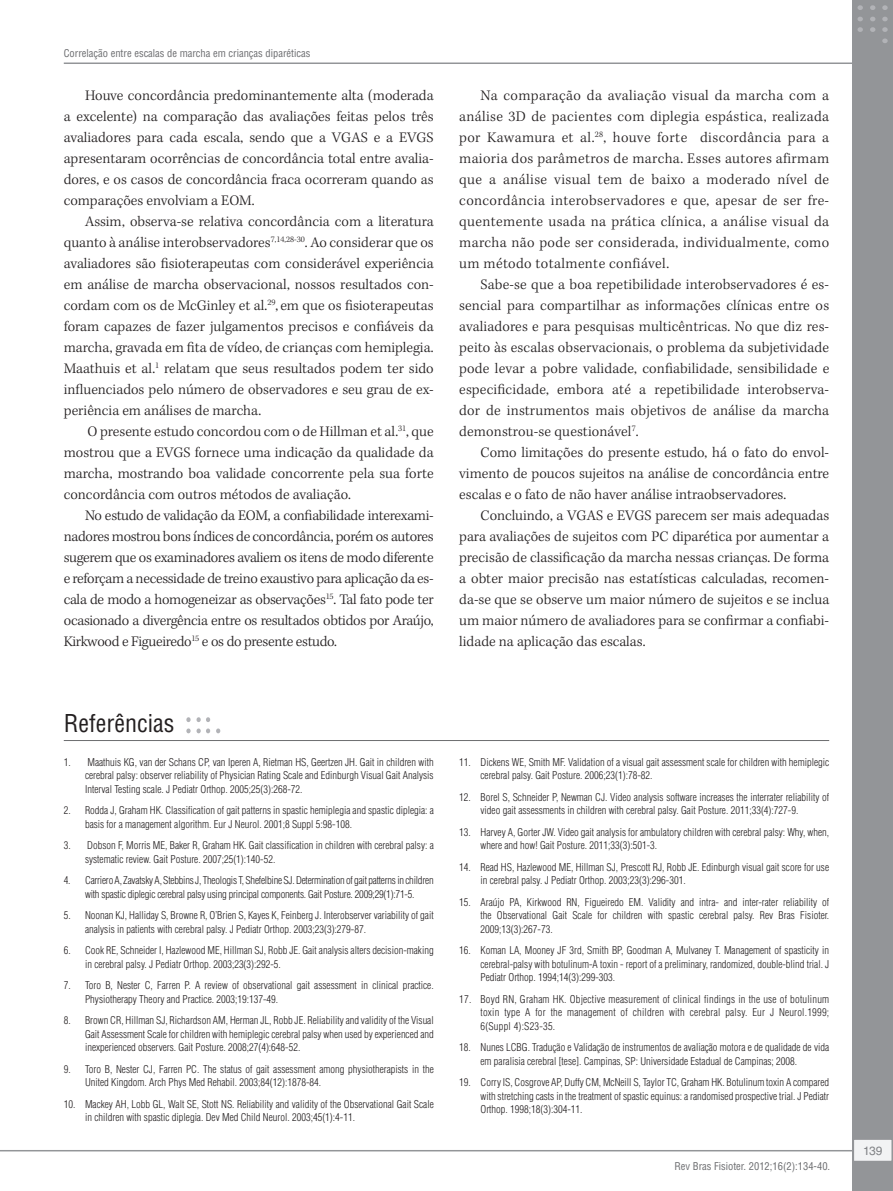
<style>
.page{position:relative;width:893px;height:1191px;background:#fff}
.page>*{position:absolute;margin:0;border:0;box-sizing:border-box;transform-origin:0 0}
.z05_3_referencias-ti{font:condensed 24px "Helvetica LT Std";color:#231f20}
.z05_0_texto_txt{font:300 15px/21px "Kepler Std";color:#231f20;text-align:justify}
.t1{font:12px "Helvetica LT Std";color:#808285}
.z05_4_referencias{font:300 condensed 10.5px/13.5px "Helvetica LT Std";color:#231f20}
.z05_4_referencias-2{font:300 condensed 10.5px/13.5px "Helvetica LT Std";letter-spacing:-.02em;color:#231f20;text-align:center}
.t2{font:condensed 10.5px "Helvetica LT Std";color:#6c6d70}
</style>
<div class="page">
<hr style="left:64px;top:740px;width:765px;height:1px;background:#6c6d70">
<svg style="left:216px;top:728px;width:4px;height:5px"></svg>
<svg style="left:197px;top:728px;width:13px;height:5px"></svg>
<svg style="left:186px;top:728px;width:5px;height:5px"></svg>
<svg style="left:197px;top:717px;width:13px;height:5px"></svg>
<svg style="left:186px;top:717px;width:5px;height:5px"></svg>
<hr style="left:0;top:1150px;width:879px;height:1px;background:#939598">
<hr style="left:64px;top:62px;width:810px;height:2px;background:#939598">
<div style="left:853px;top:0;width:40px;height:1191px;background:#939598"></div>
<div style="left:853px;top:1139px;width:39px;height:22px;background:#f2f3f4"></div>
<div style="left:853px;top:1138px;width:40px;height:24px;border:2px solid #939598"></div>
<svg style="left:857px;top:27px;width:6px;height:5px"></svg>
<svg style="left:857px;top:17px;width:6px;height:4px"></svg>
<svg style="left:857px;top:5px;width:6px;height:5px"></svg>
<svg style="left:870px;top:27px;width:5px;height:5px"></svg>
<svg style="left:870px;top:17px;width:5px;height:4px"></svg>
<svg style="left:870px;top:5px;width:5px;height:5px"></svg>
<svg style="left:882px;top:27px;width:6px;height:5px"></svg>
<svg style="left:882px;top:38px;width:6px;height:5px"></svg>
<svg style="left:882px;top:17px;width:6px;height:4px"></svg>
<svg style="left:882px;top:5px;width:6px;height:5px"></svg>
<p class="t2" style="left:64px;top:46px;width:248px">Correlação entre escalas de marcha em crianças diparéticas</p>
<p class="z05_0_texto_txt" style="left:64px;top:85px;width:371px;text-indent:21px">Houve concordância predominantemente alta (moderada a excelente) na comparação das avaliações feitas pelos três avaliadores para cada escala, sendo que a VGAS e a EVGS apresentaram ocorrências de concordância total entre avalia&shy;dores, e os casos de concordância fraca ocorreram quando as comparações envolviam a EOM.</p>
<p class="z05_0_texto_txt" style="left:64px;top:211px;width:371px;text-indent:21px">Assim, observa-se relativa concordância com a literatura quanto à análise interobservadores<sup>7,14,28-30</sup>. Ao considerar que os avaliadores são fisioterapeutas com considerável experiência em análise de marcha observacional, nossos resultados con&shy;cordam com os de McGinley et al.<sup>29</sup>, em que os fisioterapeutas foram capazes de fazer julgamentos precisos e confiáveis da marcha, gravada em fita de vídeo, de crianças com hemiplegia.<br>Maathuis et al.<sup>1</sup> relatam que seus resultados podem ter sido influenciados pelo número de observadores e seu grau de ex&shy;periência em análises de marcha.</p>
<p class="z05_0_texto_txt" style="left:64px;top:421px;width:371px;text-indent:24px">O presente estudo concordou com o de Hillman et al.<sup>31</sup>, que mostrou que a EVGS fornece uma indicação da qualidade da marcha, mostrando boa validade concorrente pela sua forte concordância com outros métodos de avaliação.</p>
<p class="z05_0_texto_txt" style="left:64px;top:505px;width:371px;text-indent:21px">No estudo de validação da EOM, a confiabilidade interexami&shy;nadores mostrou bons índices de concordância, porém os autores sugerem que os examinadores avaliem os itens de modo diferente e reforçam a necessidade de treino exaustivo para aplicação da es&shy;cala de modo a homogeneizar as observações<sup>15</sup>. Tal fato pode ter ocasionado a divergência entre os resultados obtidos por Araújo, Kirkwood e Figueiredo<sup>15</sup> e os do presente estudo.</p>
<p class="z05_0_texto_txt" style="left:459px;top:85px;width:371px;text-indent:21px">Na comparação da avaliação visual da marcha com a análise 3D de pacientes com diplegia espástica, realizada por Kawamura et al.<sup>28</sup>, houve forte discordância para a maioria dos parâmetros de marcha. Esses autores afirmam que a análise visual tem de baixo a moderado nível de concordância interobservadores e que, apesar de ser fre&shy;quentemente usada na prática clínica, a análise visual da marcha não pode ser considerada, individualmente, como um método totalmente confiável.</p>
<p class="z05_0_texto_txt" style="left:459px;top:274px;width:371px;text-indent:21px">Sabe-se que a boa repetibilidade interobservadores é es&shy;sencial para compartilhar as informações clínicas entre os avaliadores e para pesquisas multicêntricas. No que diz res&shy;peito às escalas observacionais, o problema da subjetividade pode levar a pobre validade, confiabilidade, sensibilidade e especificidade, embora até a repetibilidade interobserva&shy;dor de instrumentos mais objetivos de análise da marcha demonstrou-se questionável<sup>7</sup>.</p>
<p class="z05_0_texto_txt" style="left:459px;top:442px;width:371px;text-indent:21px">Como limitações do presente estudo, há o fato do envol&shy;vimento de poucos sujeitos na análise de concordância entre escalas e o fato de não haver análise intraobservadores.</p>
<p class="z05_0_texto_txt" style="left:459px;top:505px;width:371px;text-indent:21px">Concluindo, a VGAS e EVGS parecem ser mais adequadas para avaliações de sujeitos com PC diparética por aumentar a precisão de classificação da marcha nessas crianças. De forma a obter maior precisão nas estatísticas calculadas, recomen&shy;da-se que se observe um maior número de sujeitos e se inclua um maior número de avaliadores para se confirmar a confiabi&shy;lidade na aplicação das escalas.</p>
<p class="z05_3_referencias-ti" style="left:64px;top:708px;width:112px">Referências</p>
<p class="z05_4_referencias" style="left:85px;top:755px;width:350px;text-align:justify;text-indent:-21px">1. Maathuis KG, van der Schans CP, van Iperen A, Rietman HS, Geertzen JH. Gait in children with cerebral palsy: observer reliability of Physician Rating Scale and Edinburgh Visual Gait Analysis Interval Testing scale. J Pediatr Orthop. 2005;25(3):268-72.</p>
<p class="z05_4_referencias" style="left:85px;top:803px;width:350px;text-indent:-21px">2. Rodda J, Graham HK. Classification of gait patterns in spastic hemiplegia and spastic diplegia: a basis for a management algorithm. Eur J Neurol. 2001;8 Suppl 5:98-108.</p>
<p class="z05_4_referencias" style="left:85px;top:838px;width:350px;text-indent:-21px">3. Dobson F, Morris ME, Baker R, Graham HK. Gait classification in children with cerebral palsy: a systematic review. Gait Posture. 2007;25(1):140-52.</p>
<p class="z05_4_referencias-2" style="left:64px;top:873px;width:371px">4. Carriero A, Zavatsky A, Stebbins J, Theologis T, Shefelbine SJ. Determination of gait patterns in children with spastic diplegic cerebral palsy using principal components. Gait Posture. 2009;29(1):71-5.</p>
<p class="z05_4_referencias" style="left:85px;top:908px;width:350px;text-indent:-21px">5. Noonan KJ, Halliday S, Browne R, O’Brien S, Kayes K, Feinberg J. Interobserver variability of gait analysis in patients with cerebral palsy. J Pediatr Orthop. 2003;23(3):279-87.</p>
<p class="z05_4_referencias" style="left:85px;top:943px;width:350px;text-indent:-21px">6. Cook RE, Schneider I, Hazlewood ME, Hillman SJ, Robb JE. Gait analysis alters decision-making in cerebral palsy. J Pediatr Orthop. 2003;23(3):292-5.</p>
<p class="z05_4_referencias" style="left:85px;top:978px;width:350px;text-indent:-21px">7. Toro B, Nester C, Farren P. A review of observational gait assessment in clinical practice.<br>Physiotherapy Theory and Practice. 2003;19:137-49.</p>
<p class="z05_4_referencias" style="left:85px;top:1013px;width:350px;text-align:justify;text-indent:-21px">8. Brown CR, Hillman SJ, Richardson AM, Herman JL, Robb JE. Reliability and validity of the Visual Gait Assessment Scale for children with hemiplegic cerebral palsy when used by experienced and inexperienced observers. Gait Posture. 2008;27(4):648-52.</p>
<p class="z05_4_referencias" style="left:85px;top:1062px;width:350px;text-indent:-21px">9. Toro B, Nester CJ, Farren PC. The status of gait assessment among physiotherapists in the<br>United Kingdom. Arch Phys Med Rehabil. 2003;84(12):1878-84.</p>
<p class="z05_4_referencias" style="left:85px;top:1097px;width:350px;text-indent:-21px">10. Mackey AH, Lobb GL, Walt SE, Stott NS. Reliability and validity of the Observational Gait Scale in children with spastic diplegia. Dev Med Child Neurol. 2003;45(1):4-11.</p>
<p class="z05_4_referencias" style="left:480px;top:755px;width:350px;text-indent:-21px">11. Dickens WE, Smith MF. Validation of a visual gait assessment scale for children with hemiplegic cerebral palsy. Gait Posture. 2006;23(1):78-82.</p>
<p class="z05_4_referencias" style="left:480px;top:790px;width:350px;text-indent:-21px">12. Borel S, Schneider P, Newman CJ. Video analysis software increases the interrater reliability of video gait assessments in children with cerebral palsy. Gait Posture. 2011;33(4):727-9.</p>
<p class="z05_4_referencias" style="left:480px;top:825px;width:350px;text-indent:-21px">13. Harvey A, Gorter JW. Video gait analysis for ambulatory children with cerebral palsy: Why, when, where and how! Gait Posture. 2011;33(3):501-3.</p>
<p class="z05_4_referencias" style="left:480px;top:860px;width:350px;text-indent:-21px">14. Read HS, Hazlewood ME, Hillman SJ, Prescott RJ, Robb JE. Edinburgh visual gait score for use in cerebral palsy. J Pediatr Orthop. 2003;23(3):296-301.</p>
<p class="z05_4_referencias" style="left:480px;top:895px;width:350px;text-align:justify;text-indent:-21px">15. Araújo PA, Kirkwood RN, Figueiredo EM. Validity and intra- and inter-rater reliability of the Observational Gait Scale for children with spastic cerebral palsy. Rev Bras Fisioter.<br>2009;13(3):267-73.</p>
<p class="z05_4_referencias" style="left:480px;top:943px;width:350px;text-align:justify;text-indent:-21px">16. Koman LA, Mooney JF 3rd, Smith BP, Goodman A, Mulvaney T. Management of spasticity in cerebral-palsy with botulinum-A toxin - report of a preliminary, randomized, double-blind trial. J Pediatr Orthop. 1994;14(3):299-303.</p>
<p class="z05_4_referencias" style="left:480px;top:992px;width:350px;text-align:justify;text-indent:-21px">17. Boyd RN, Graham HK. Objective measurement of clinical findings in the use of botulinum toxin type A for the management of children with cerebral palsy. Eur J Neurol.1999; 6(Suppl 4):S23-35.</p>
<p class="z05_4_referencias" style="left:480px;top:1040px;width:350px;text-indent:-21px">18. Nunes LCBG. Tradução e Validação de instrumentos de avaliação motora e de qualidade de vida em paralisia cerebral [tese]. Campinas, SP: Universidade Estadual de Campinas; 2008.</p>
<p class="z05_4_referencias" style="left:480px;top:1075px;width:350px;text-align:justify;text-indent:-21px">19. Corry IS, Cosgrove AP, Duffy CM, McNeill S, Taylor TC, Graham HK. Botulinum toxin A compared with stretching casts in the treatment of spastic equinus: a randomised prospective trial. J Pediatr Orthop. 1998;18(3):304-11.</p>
<p class="t2" style="left:674px;top:1160px;width:157px">Rev Bras Fisioter. 2012;16(2):134-40.</p>
<p class="t1" style="left:863px;top:1143px;width:21px">139</p>
</div>
